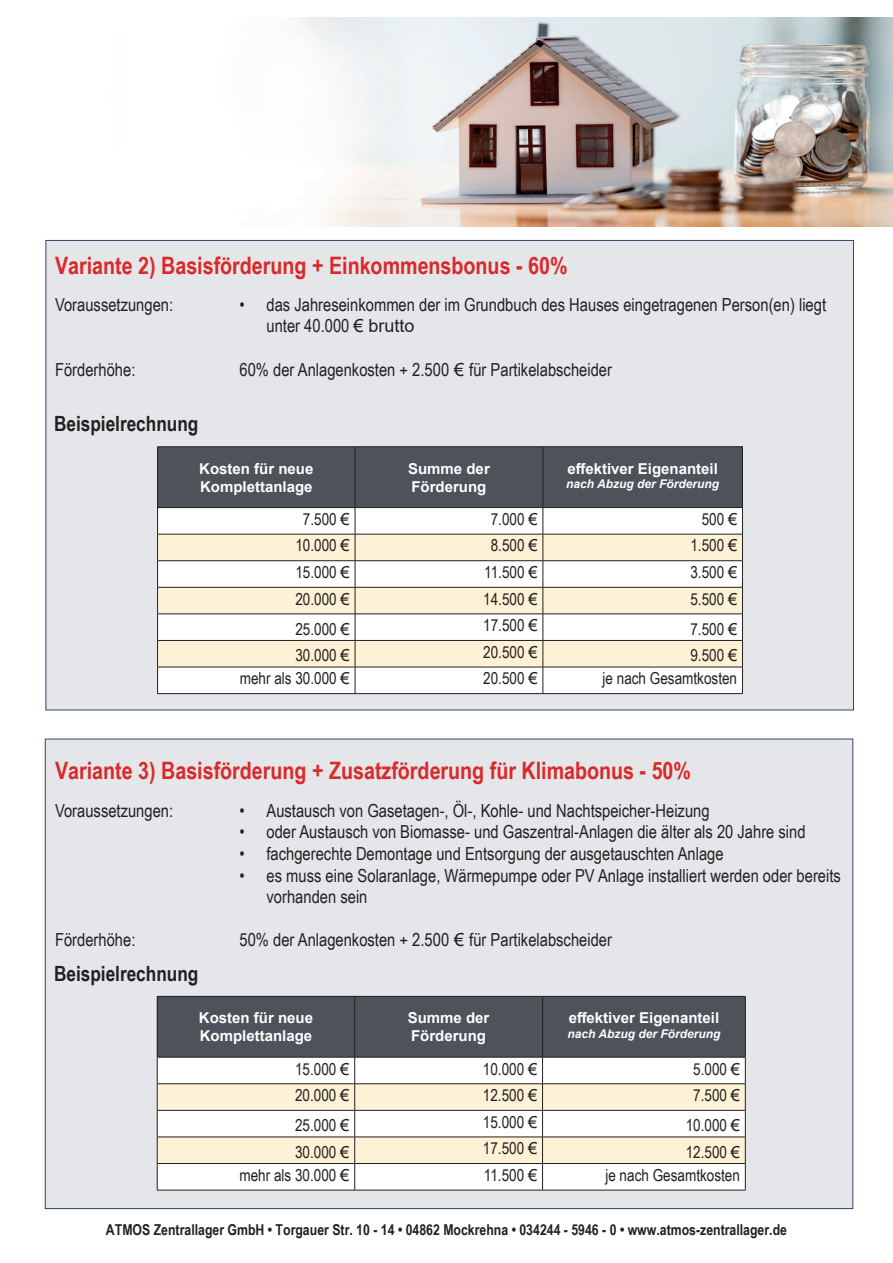
<style>
.page{position:relative;width:893px;height:1263px;background:#fff}
.page>*{position:absolute;margin:0;border:0;box-sizing:border-box;transform-origin:0 0}
.t1{font:700 24px "Arial Narrow";color:#da292a}
.t2{font:700 21px "Arial Narrow";color:#231f20}
.t3{font:18px/21.6px "Arial Narrow";color:#231f20}
.t4{font:16.5px "Arial Narrow";color:#231f20}
.t5{font:700 15px/18px "Arial";color:#fff}
.t6{font:700 15px "Arial Narrow";color:#231f20}
.t7{font:italic 700 12px "Arial";color:#fff}
.s1{font-family:"Arial"}
</style>
<div class="page">
<img style="left:290px;top:17px;width:603px;height:209px">
<div style="left:45px;top:739px;width:808px;height:470px;background:#e5e6e9;border:1px solid #334667"></div>
<svg style="left:157px;top:997px;width:589px;height:193px;background:#c1bfba"></svg>
<hr style="left:157px;top:1190px;width:198px;height:1px;background:#231f20">
<hr style="left:355px;top:1190px;width:188px;height:1px;background:#231f20">
<hr style="left:543px;top:1190px;width:203px;height:1px;background:#231f20">
<hr style="left:355px;top:996px;width:188px;height:1px;background:#231f20">
<hr style="left:543px;top:996px;width:203px;height:1px;background:#231f20">
<hr style="left:745px;top:996px;width:1px;height:61px;background:#231f20">
<hr style="left:355px;top:1057px;width:188px;height:1px;background:#231f20">
<hr style="left:543px;top:1057px;width:203px;height:1px;background:#231f20">
<hr style="left:157px;top:996px;width:198px;height:1px;background:#231f20">
<hr style="left:157px;top:996px;width:1px;height:61px;background:#231f20">
<hr style="left:354px;top:996px;width:1px;height:61px;background:#231f20">
<hr style="left:542px;top:996px;width:1px;height:61px;background:#231f20">
<hr style="left:157px;top:1057px;width:198px;height:1px;background:#231f20">
<div style="left:46px;top:240px;width:808px;height:470px;background:#e5e6e9;border:1px solid #334667"></div>
<div style="left:158px;top:447px;width:197px;height:61px;background:#4d525b"></div>
<div style="left:158px;top:508px;width:197px;height:185px;background:#fff"></div>
<div style="left:158px;top:535px;width:197px;height:132px;background:#fef2d6"></div>
<svg style="left:158px;top:561px;width:197px;height:79px;background:#faf6ed"></svg>
<hr style="left:157px;top:534px;width:198px;height:1px;background:#231f20">
<hr style="left:157px;top:560px;width:198px;height:1px;background:#231f20">
<hr style="left:157px;top:587px;width:198px;height:1px;background:#231f20">
<hr style="left:157px;top:614px;width:198px;height:1px;background:#231f20">
<hr style="left:157px;top:640px;width:198px;height:1px;background:#231f20">
<hr style="left:157px;top:667px;width:198px;height:1px;background:#231f20">
<svg style="left:157px;top:508px;width:1px;height:185px"></svg>
<svg style="left:355px;top:447px;width:388px;height:246px;background:#cccac3"></svg>
<hr style="left:157px;top:693px;width:198px;height:1px;background:#231f20">
<hr style="left:355px;top:693px;width:188px;height:1px;background:#231f20">
<hr style="left:543px;top:693px;width:200px;height:1px;background:#231f20">
<hr style="left:355px;top:446px;width:188px;height:1px;background:#231f20">
<hr style="left:543px;top:446px;width:200px;height:1px;background:#231f20">
<hr style="left:742px;top:447px;width:1px;height:60px;background:#231f20">
<hr style="left:355px;top:507px;width:188px;height:1px;background:#231f20">
<hr style="left:543px;top:507px;width:200px;height:1px;background:#231f20">
<hr style="left:157px;top:446px;width:198px;height:1px;background:#231f20">
<hr style="left:157px;top:447px;width:1px;height:60px;background:#231f20">
<hr style="left:355px;top:447px;width:1px;height:60px;background:#231f20">
<hr style="left:543px;top:447px;width:1px;height:60px;background:#231f20">
<hr style="left:157px;top:507px;width:198px;height:1px;background:#231f20">
<h1 class="t1" style="left:55px;top:248px;width:514px">Variante 2) Basisförderung + Einkommensbonus - 60%</h1>
<p class="t3" style="left:55px;top:293px;width:120px">Voraussetzungen:</p>
<p class="t3" style="left:267px;top:293px;width:561px;text-indent:-27px">• das Jahreseinkommen der im Grundbuch des Hauses eingetragenen Person(en) liegt unter 40.000 <span class="s1">€ brutto</span></p>
<p class="t3" style="left:240px;top:358px;width:374px">60% der Anlagenkosten + 2.500 <span class="s1">€</span> für Partikelabscheider</p>
<p class="t3" style="left:55px;top:358px;width:82px">Förderhöhe:</p>
<p class="t2" style="left:54px;top:408px;width:146px">Beispielrechnung</p>
<p class="t5" style="left:199px;top:459px;width:116px">Kosten für neue<br>Komplettanlage</p>
<p class="t5" style="left:408px;top:459px;width:83px">Summe der<br>Förderung</p>
<p class="t5" style="left:567px;top:459px;width:152px">effektiver Eigenanteil</p>
<p class="t7" style="left:566px;top:476px;width:154px">nach Abzug der Förderung</p>
<p class="t4" style="left:303px;top:507px;width:48px">7.500 <span class="s1">€</span></p>
<p class="t4" style="left:491px;top:507px;width:48px">7.000 <span class="s1">€</span></p>
<p class="t4" style="left:702px;top:507px;width:37px">500 <span class="s1">€</span></p>
<p class="t4" style="left:295px;top:533px;width:56px">10.000 <span class="s1">€</span></p>
<p class="t4" style="left:491px;top:533px;width:48px">8.500 <span class="s1">€</span></p>
<p class="t4" style="left:690px;top:533px;width:48px">1.500 <span class="s1">€</span></p>
<p class="t4" style="left:295px;top:560px;width:56px">15.000 <span class="s1">€</span></p>
<p class="t4" style="left:484px;top:560px;width:55px">11.500 <span class="s1">€</span></p>
<p class="t4" style="left:690px;top:560px;width:48px">3.500 <span class="s1">€</span></p>
<p class="t4" style="left:295px;top:587px;width:56px">20.000 <span class="s1">€</span></p>
<p class="t4" style="left:483px;top:587px;width:56px">14.500 <span class="s1">€</span></p>
<p class="t4" style="left:690px;top:587px;width:48px">5.500 <span class="s1">€</span></p>
<p class="t4" style="left:295px;top:617px;width:56px">25.000 <span class="s1">€</span></p>
<p class="t4" style="left:483px;top:613px;width:56px">17.500 <span class="s1">€</span></p>
<p class="t4" style="left:690px;top:617px;width:48px">7.500 <span class="s1">€</span></p>
<p class="t4" style="left:295px;top:643px;width:56px">30.000 <span class="s1">€</span></p>
<p class="t4" style="left:483px;top:640px;width:56px">20.500 <span class="s1">€</span></p>
<p class="t4" style="left:690px;top:643px;width:48px">9.500 <span class="s1">€</span></p>
<p class="t4" style="left:240px;top:666px;width:111px">mehr als 30.000 <span class="s1">€</span></p>
<p class="t4" style="left:483px;top:666px;width:56px">20.500 <span class="s1">€</span></p>
<p class="t4" style="left:602px;top:666px;width:136px">je nach Gesamtkosten</p>
<h1 class="t1" style="left:55px;top:753px;width:637px">Variante 3) Basisförderung + Zusatzförderung für Klimabonus - 50%</h1>
<p class="t3" style="left:55px;top:799px;width:120px">Voraussetzungen:</p>
<p class="t3" style="left:240px;top:799px;width:472px">• Austausch von Gasetagen-, Öl-, Kohle- und Nachtspeicher-Heizung</p>
<p class="t3" style="left:240px;top:821px;width:568px">• oder Austausch von Biomasse- und Gaszentral-Anlagen die älter als 20 Jahre sind</p>
<p class="t3" style="left:240px;top:842px;width:486px">• fachgerechte Demontage und Entsorgung der ausgetauschten Anlage</p>
<p class="t3" style="left:267px;top:864px;width:576px;text-indent:-27px">• es muss eine Solaranlage, Wärmepumpe oder PV Anlage installiert werden oder bereits vorhanden sein</p>
<p class="t3" style="left:240px;top:929px;width:374px">50% der Anlagenkosten + 2.500 <span class="s1">€</span> für Partikelabscheider</p>
<p class="t3" style="left:55px;top:929px;width:82px">Förderhöhe:</p>
<p class="t2" style="left:54px;top:957px;width:146px">Beispielrechnung</p>
<p class="t5" style="left:199px;top:1009px;width:116px">Kosten für neue<br>Komplettanlage</p>
<p class="t5" style="left:408px;top:1009px;width:83px">Summe der<br>Förderung</p>
<p class="t5" style="left:569px;top:1009px;width:152px">effektiver Eigenanteil</p>
<p class="t7" style="left:567px;top:1025px;width:154px">nach Abzug der Förderung</p>
<p class="t4" style="left:295px;top:1056px;width:56px">15.000 <span class="s1">€</span></p>
<p class="t4" style="left:483px;top:1056px;width:56px">10.000 <span class="s1">€</span></p>
<p class="t4" style="left:693px;top:1056px;width:48px">5.000 <span class="s1">€</span></p>
<p class="t4" style="left:295px;top:1083px;width:56px">20.000 <span class="s1">€</span></p>
<p class="t4" style="left:483px;top:1083px;width:56px">12.500 <span class="s1">€</span></p>
<p class="t4" style="left:693px;top:1083px;width:48px">7.500 <span class="s1">€</span></p>
<p class="t4" style="left:295px;top:1113px;width:56px">25.000 <span class="s1">€</span></p>
<p class="t4" style="left:483px;top:1110px;width:56px">15.000 <span class="s1">€</span></p>
<p class="t4" style="left:686px;top:1113px;width:56px">10.000 <span class="s1">€</span></p>
<p class="t4" style="left:295px;top:1140px;width:56px">30.000 <span class="s1">€</span></p>
<p class="t4" style="left:483px;top:1136px;width:56px">17.500 <span class="s1">€</span></p>
<p class="t4" style="left:686px;top:1140px;width:56px">12.500 <span class="s1">€</span></p>
<p class="t4" style="left:239px;top:1163px;width:111px">mehr als 30.000 <span class="s1">€</span></p>
<p class="t4" style="left:484px;top:1163px;width:55px">11.500 <span class="s1">€</span></p>
<p class="t4" style="left:605px;top:1163px;width:136px">je nach Gesamtkosten</p>
<p class="t6" style="left:106px;top:1218px;width:683px">ATMOS Zentrallager GmbH • Torgauer Str. 10 - 14 • 04862 Mockrehna • 034244 - 5946 - 0 • www.atmos-zentrallager.de</p>
</div>
